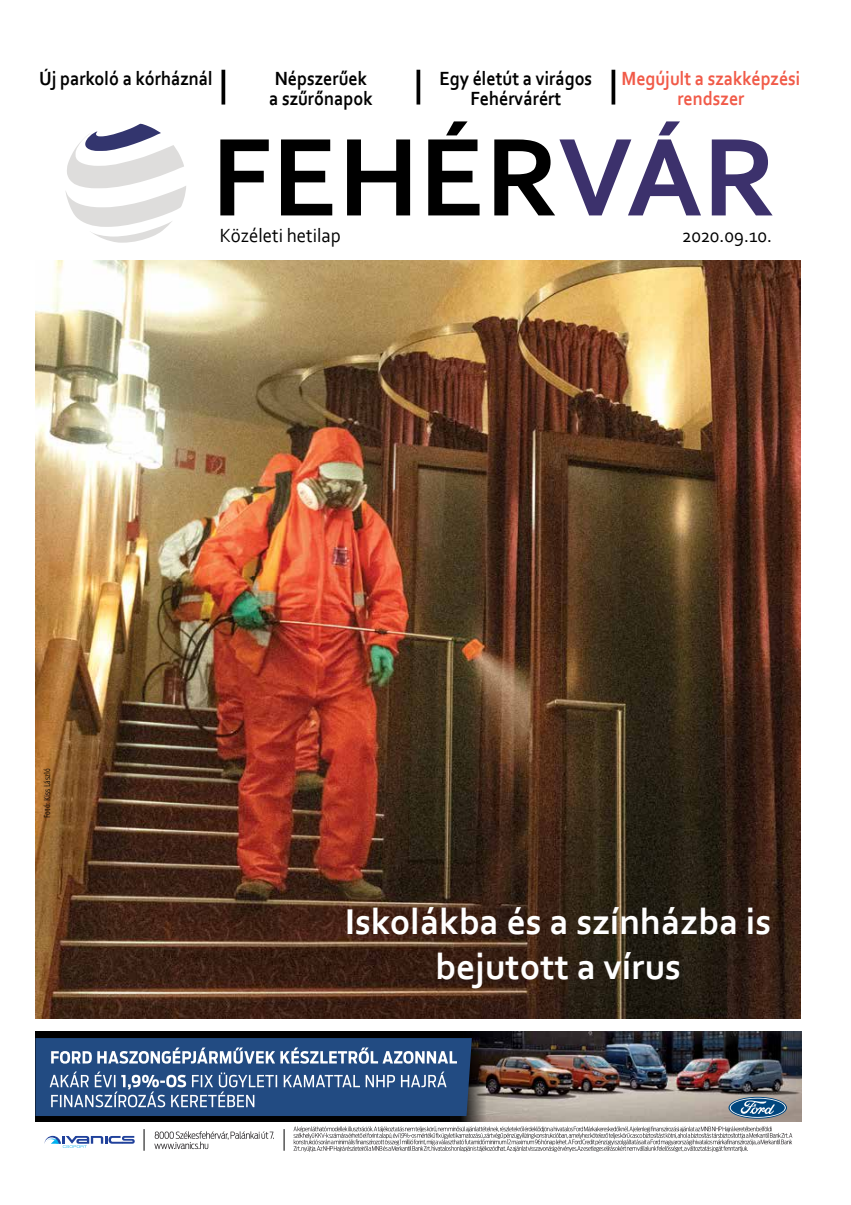
<style>
.page{position:relative;width:851px;height:1205px;background:#fff}
.page>*{position:absolute;margin:0;border:0;box-sizing:border-box;transform-origin:0 0}
.t1{font:700 116.25px "Corbel";color:#000}
.t2{font:700 37.5px/45px "Corbel";color:#fff;text-align:center}
.t3{font:700 20px/20px "Corbel";color:#000;scale:.9 1}
.t4{font:700 20px/20px "Corbel";color:#f15a48;text-align:center;scale:.9 1}
.t5{font:20px "Corbel";color:#000;scale:.94 1}
.t6{font:8.75px "Solex";color:#000}
.s1{color:#3c316c}
</style>
<div class="page">
<svg style="left:65px;top:124px;width:121px;height:119px"></svg>
<svg style="left:221px;top:70px;width:4px;height:35px"></svg>
<svg style="left:416px;top:70px;width:4px;height:35px"></svg>
<svg style="left:611px;top:70px;width:4px;height:35px"></svg>
<img style="left:35px;top:260px;width:765px;height:759px">
<div style="left:35px;top:1031px;width:766px;height:90px;background:#000"></div>
<img style="left:504px;top:1031px;width:297px;height:90px">
<svg style="left:44px;top:1136px;width:91px;height:12px"></svg>
<svg style="left:154px;top:1131px;width:120px;height:18px"></svg>
<svg style="left:144px;top:1129px;width:1px;height:21px"></svg>
<svg style="left:284px;top:1129px;width:1px;height:21px"></svg>
<svg style="left:728px;top:1097px;width:58px;height:21px"></svg>
<svg style="left:729px;top:1098px;width:56px;height:20px"></svg>
<svg style="left:293px;top:1126px;width:499px;height:26px"></svg>
<svg style="left:461px;top:1031px;width:43px;height:90px"></svg>
<svg style="left:35px;top:1038px;width:437px;height:78px"></svg>
<p class="t3" style="left:39px;top:67px;width:194px">Új parkoló a kórháznál</p>
<p class="t3" style="left:269px;top:67px;width:117px">Népszerűek a szűrőnapok</p>
<h1 class="t1" style="left:211px;top:105px;width:566px">FEHÉR<span class="s1">VÁR</span></h1>
<p class="t5" style="left:220px;top:223px;width:130px">Közéleti hetilap</p>
<p class="t5" style="left:682px;top:223px;width:97px">2020.09.10.</p>
<p class="t3" style="left:439px;top:67px;width:171px;text-align:center">Egy életút a virágos<br>Fehérvárért</p>
<p class="t4" style="left:621px;top:67px;width:200px">Megújult a szakképzési rendszer</p>
<p class="t6" style="left:41px;top:818px;width:51px;rotate:-90deg">Fotó: Kiss László</p>
<h2 class="t2" style="left:345px;top:898px;width:428px">Iskolákba és a színházba is bejutott a vírus</h2>
</div>
